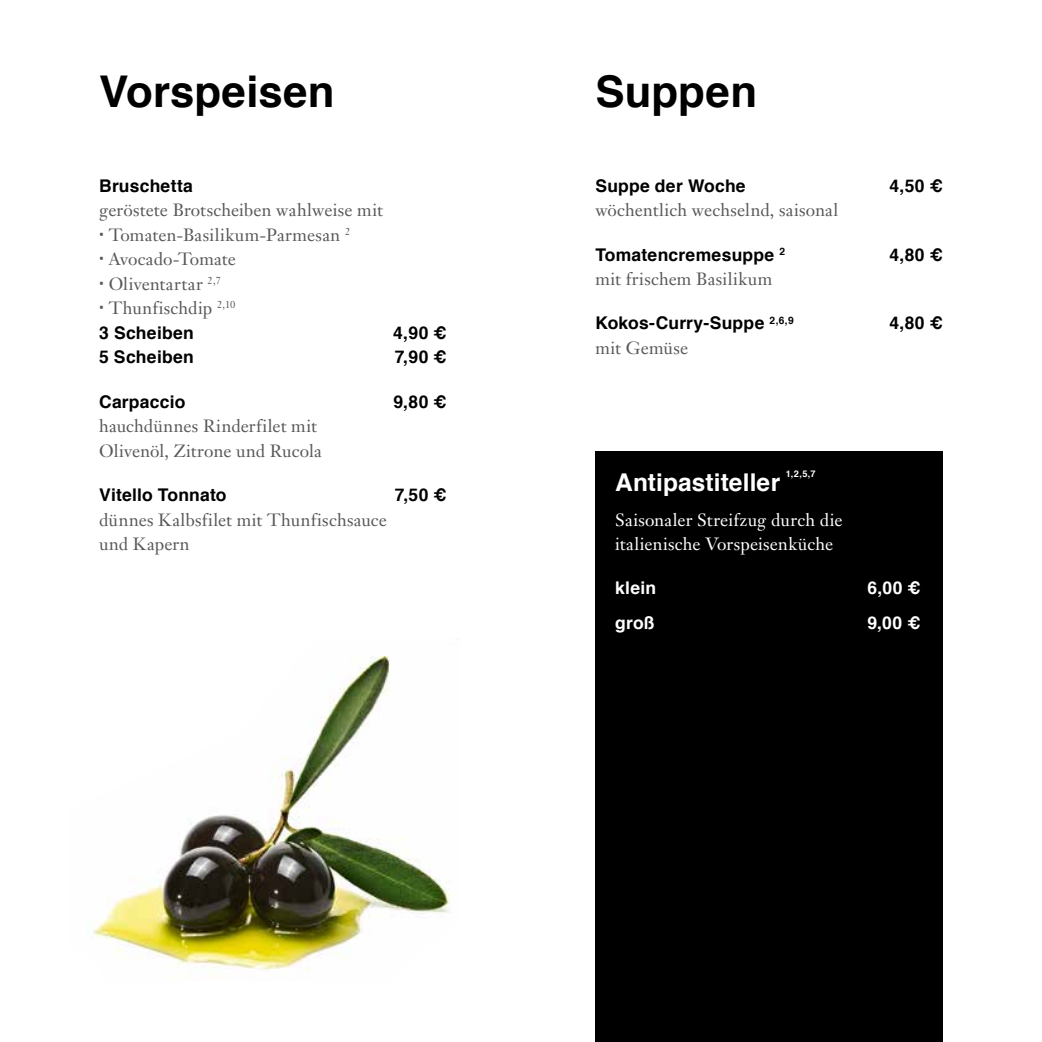
<style>
.page{position:relative;width:1042px;height:1042px;background:#fff}
.page>*{position:absolute;margin:0;border:0;box-sizing:border-box;transform-origin:0 0}
.t1{font:700 43.75px "Helvetica";letter-spacing:.005em;color:#000}
.t2{font:700 24.5px "Helvetica";letter-spacing:.005em;color:#fff}
.t3{font:17.5px/24.5px "Janson Text LT Std";letter-spacing:.01em;color:#58585a}
.t4{font:700 17.5px "Helvetica";letter-spacing:.015em;color:#000}
.t5{font:17.5px/24.5px "Janson Text LT Std";letter-spacing:.01em;color:#fff}
.t6{font:700 17.5px "Helvetica";letter-spacing:.015em;color:#fff}
.t7{font:700 9.1px "Helvetica";color:#fff}
.s1{font-family:"Neo Sans";font-weight:700}
</style>
<div class="page">
<div style="left:595px;top:451px;width:348px;height:591px;background:#000"></div>
<img style="left:93px;top:655px;width:357px;height:316px">
<h1 class="t1" style="left:99px;top:57px;width:237px">Vorspeisen</h1>
<h1 class="t1" style="left:595px;top:57px;width:163px">Suppen</h1>
<p class="t4" style="left:99px;top:171px;width:95px">Bruschetta</p>
<p class="t3" style="left:99px;top:198px;width:285px">geröstete Brotscheiben wahlweise mit <span class="s1">∙</span> Tomaten-Basilikum-Parmesan <sup>2<br></sup><span class="s1">∙</span> Avocado-Tomate<br><span class="s1">∙</span> Oliventartar <sup>2,7<br></sup><span class="s1">∙</span> Thunfischdip <sup>2,10</sup></p>
<p class="t4" style="left:99px;top:318px;width:96px">3 Scheiben</p>
<p class="t4" style="left:393px;top:318px;width:55px">4,90 €</p>
<p class="t4" style="left:99px;top:343px;width:96px">5 Scheiben</p>
<p class="t4" style="left:395px;top:343px;width:53px">7,90 €</p>
<p class="t4" style="left:99px;top:387px;width:88px">Carpaccio</p>
<p class="t4" style="left:393px;top:387px;width:55px">9,80 €</p>
<p class="t3" style="left:99px;top:414px;width:224px">hauchdünnes Rinderfilet mit<br>Olivenöl, Zitrone und Rucola</p>
<p class="t4" style="left:99px;top:481px;width:129px">Vitello Tonnato</p>
<p class="t4" style="left:395px;top:481px;width:53px">7,50 €</p>
<p class="t3" style="left:99px;top:507px;width:289px">dünnes Kalbsfilet mit Thunfischsauce und Kapern</p>
<p class="t4" style="left:595px;top:171px;width:152px">Suppe der Woche</p>
<p class="t4" style="left:889px;top:171px;width:55px">4,50 €</p>
<p class="t3" style="left:595px;top:198px;width:245px">wöchentlich wechselnd, saisonal</p>
<p class="t4" style="left:595px;top:240px;width:191px">Tomatencremesuppe <sup>2</sup></p>
<p class="t4" style="left:889px;top:240px;width:55px">4,80 €</p>
<p class="t3" style="left:595px;top:267px;width:179px">mit frischem Basilikum</p>
<p class="t4" style="left:595px;top:309px;width:200px">Kokos-Curry-Suppe <sup>2,6,9</sup></p>
<p class="t4" style="left:889px;top:309px;width:55px">4,80 €</p>
<p class="t3" style="left:595px;top:335px;width:94px">mit Gemüse</p>
<p class="t7" style="left:786px;top:467px;width:31px">1,2,5,7</p>
<h2 class="t2" style="left:615px;top:462px;width:166px">Antipastiteller</h2>
<p class="t5" style="left:615px;top:507px;width:229px">Saisonaler Streifzug durch die italienische Vorspeisenküche</p>
<p class="t6" style="left:615px;top:574px;width:42px">klein</p>
<p class="t6" style="left:867px;top:574px;width:55px">6,00 €</p>
<p class="t6" style="left:615px;top:608px;width:41px">groß</p>
<p class="t6" style="left:867px;top:608px;width:55px">9,00 €</p>
</div>
